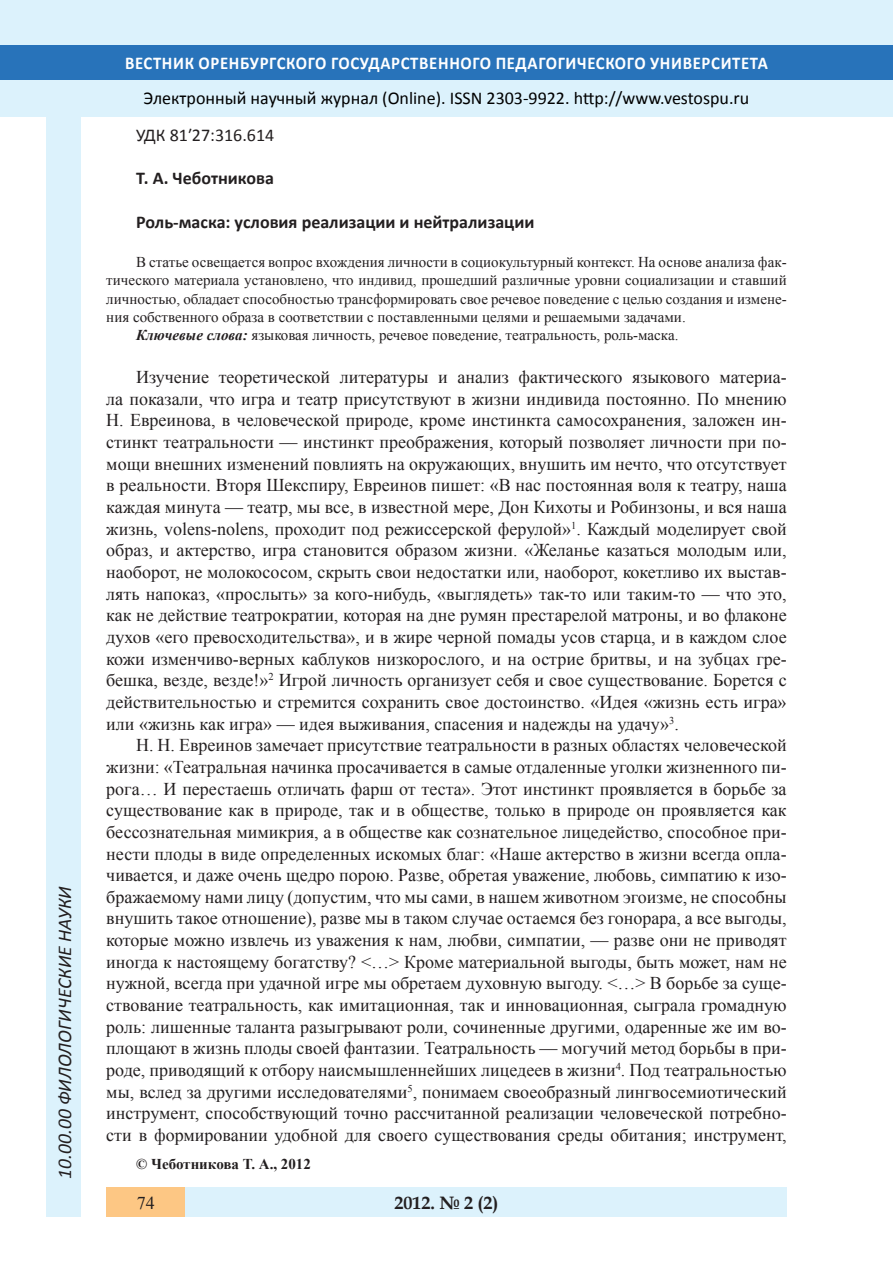
<style>
.page{position:relative;width:893px;height:1263px;background:#fff}
.page>*{position:absolute;margin:0;border:0;box-sizing:border-box;transform-origin:0 0}
.t1{font:italic 19.5px "Calibri";color:#231f20}
.Стиль2{font:18px/21.6px "Times New Roman";color:#231f20;text-align:justify}
.t2{font:18px "Calibri";color:#000}
.t3{font:700 18px "Calibri";letter-spacing:.04em;color:#fff;scale:.93 1}
.Заголовок_2{font:700 18px "Calibri";color:#231f20}
.Заголовок_2-2{font:18px "Calibri";color:#231f20}
.t4{font:700 18px "Book Antiqua";color:#231f20}
.Стиль2-2{font:15px/18px "Times New Roman";color:#231f20;text-align:justify}
.Стиль2-3{font:700 15px "Times New Roman";color:#231f20}
.s1{font-weight:700;font-style:italic}
</style>
<div class="page">
<div style="left:0;top:0;width:893px;height:116px;background:#dcf2fc"></div>
<div style="left:0;top:45px;width:893px;height:34px;background:#2873ba"></div>
<div style="left:106px;top:1188px;width:681px;height:29px;background:#dcf2fc"></div>
<div style="left:106px;top:1188px;width:79px;height:29px;background:#fdc784"></div>
<div style="left:47px;top:116px;width:34px;height:1101px;background:#dcf2fc"></div>
<p class="t1" style="left:51px;top:1179px;width:294px;rotate:-90deg">10.00.00 ФИЛОЛОГИЧЕСКИЕ НАУКИ</p>
<p class="t3" style="left:125px;top:51px;width:693px">ВЕСТНИК ОРЕНБУРГСКОГО ГОСУДАРСТВЕННОГО ПЕДАГОГИЧЕСКОГО УНИВЕРСИТЕТА</p>
<p class="t2" style="left:144px;top:86px;width:607px">Электронный научный журнал (Online). ISSN 2303-9922. http://www.vestospu.ru</p>
<p class="Заголовок_2-2" style="left:136px;top:124px;width:140px">УДК 81′27:316.614</p>
<p class="Заголовок_2" style="left:136px;top:167px;width:139px">Т. А. Чеботникова</p>
<p class="Заголовок_2" style="left:136px;top:210px;width:400px">Роль-маска: условия реализации и нейтрализации</p>
<p class="Стиль2-2" style="left:106px;top:253px;width:682px;text-indent:30px">В статье освещается вопрос вхождения личности в социокультурный контекст. На основе анализа фак&shy;тического материала установлено, что индивид, прошедший различные уровни социализации и ставший личностью, обладает способностью трансформировать свое речевое поведение с целью создания и измене&shy;ния собственного образа в соответствии с поставленными целями и решаемыми задачами.</p>
<p class="Стиль2-2" style="left:136px;top:325px;width:544px"><span class="s1">Ключевые слова:</span> языковая личность, речевое поведение, театральность, роль-маска.</p>
<p class="Стиль2" style="left:106px;top:366px;width:682px;text-indent:30px">Изучение теоретической литературы и анализ фактического языкового материа&shy;ла показали, что игра и театр присутствуют в жизни индивида постоянно. По мнению Н. Евреинова, в человеческой природе, кроме инстинкта самосохранения, заложен ин&shy;стинкт театральности — инстинкт преображения, который позволяет личности при по&shy;мощи внешних изменений повлиять на окружающих, внушить им нечто, что отсутствует в реальности. Вторя Шекспиру, Евреинов пишет: «В нас постоянная воля к театру, наша каждая минута — театр, мы все, в известной мере, Дон Кихоты и Робинзоны, и вся наша жизнь, volens-nolens, проходит под режиссерской ферулой»<sup>1</sup>. Каждый моделирует свой образ, и актерство, игра становится образом жизни. «Желанье казаться молодым или, наоборот, не молокососом, скрыть свои недостатки или, наоборот, кокетливо их выстав&shy;лять напоказ, «прослыть» за кого-нибудь, «выглядеть» так-то или таким-то — что это, как не действие театрократии, которая на дне румян престарелой матроны, и во флаконе духов «его превосходительства», и в жире черной помады усов старца, и в каждом слое кожи изменчиво-верных каблуков низкорослого, и на острие бритвы, и на зубцах гре&shy;бешка, везде, везде!»<sup>2</sup> Игрой личность организует себя и свое существование. Борется с действительностью и стремится сохранить свое достоинство. «Идея «жизнь есть игра» или «жизнь как игра» — идея выживания, спасения и надежды на удачу»<sup>3</sup>.</p>
<p class="Стиль2" style="left:106px;top:734px;width:682px;text-indent:30px">Н. Н. Евреинов замечает присутствие театральности в разных областях человеческой жизни: «Театральная начинка просачивается в самые отдаленные уголки жизненного пи&shy;рога… И перестаешь отличать фарш от теста». Этот инстинкт проявляется в борьбе за существование как в природе, так и в обществе, только в природе он проявляется как бессознательная мимикрия, а в обществе как сознательное лицедейство, способное при&shy;нести плоды в виде определенных искомых благ: «Наше актерство в жизни всегда опла&shy;чивается, и даже очень щедро порою. Разве, обретая уважение, любовь, симпатию к изо&shy;бражаемому нами лицу (допустим, что мы сами, в нашем животном эгоизме, не способны внушить такое отношение), разве мы в таком случае остаемся без гонорара, а все выгоды, которые можно извлечь из уважения к нам, любви, симпатии, — разве они не приводят иногда к настоящему богатству? &lt;…&gt; Кроме материальной выгоды, быть может, нам не нужной, всегда при удачной игре мы обретаем духовную выгоду. &lt;…&gt; В борьбе за суще&shy;ствование театральность, как имитационная, так и инновационная, сыграла громадную роль: лишенные таланта разыгрывают роли, сочиненные другими, одаренные же им во&shy;площают в жизнь плоды своей фантазии. Театральность — могучий метод борьбы в при&shy;роде, приводящий к отбору наисмышленнейших лицедеев в жизни<sup>4</sup>. Под театральностью мы, вслед за другими исследователями<sup>5</sup>, понимаем своеобразный лингвосемиотический инструмент, способствующий точно рассчитанной реализации человеческой потребно&shy;сти в формировании удобной для своего существования среды обитания; инструмент,</p>
<p class="Стиль2-3" style="left:136px;top:1154px;width:176px">© Чеботникова Т. А., 2012</p>
<p class="Стиль2" style="left:137px;top:1191px;width:19px">74</p>
<p class="t4" style="left:394px;top:1190px;width:106px">2012. № 2 (2)</p>
</div>
